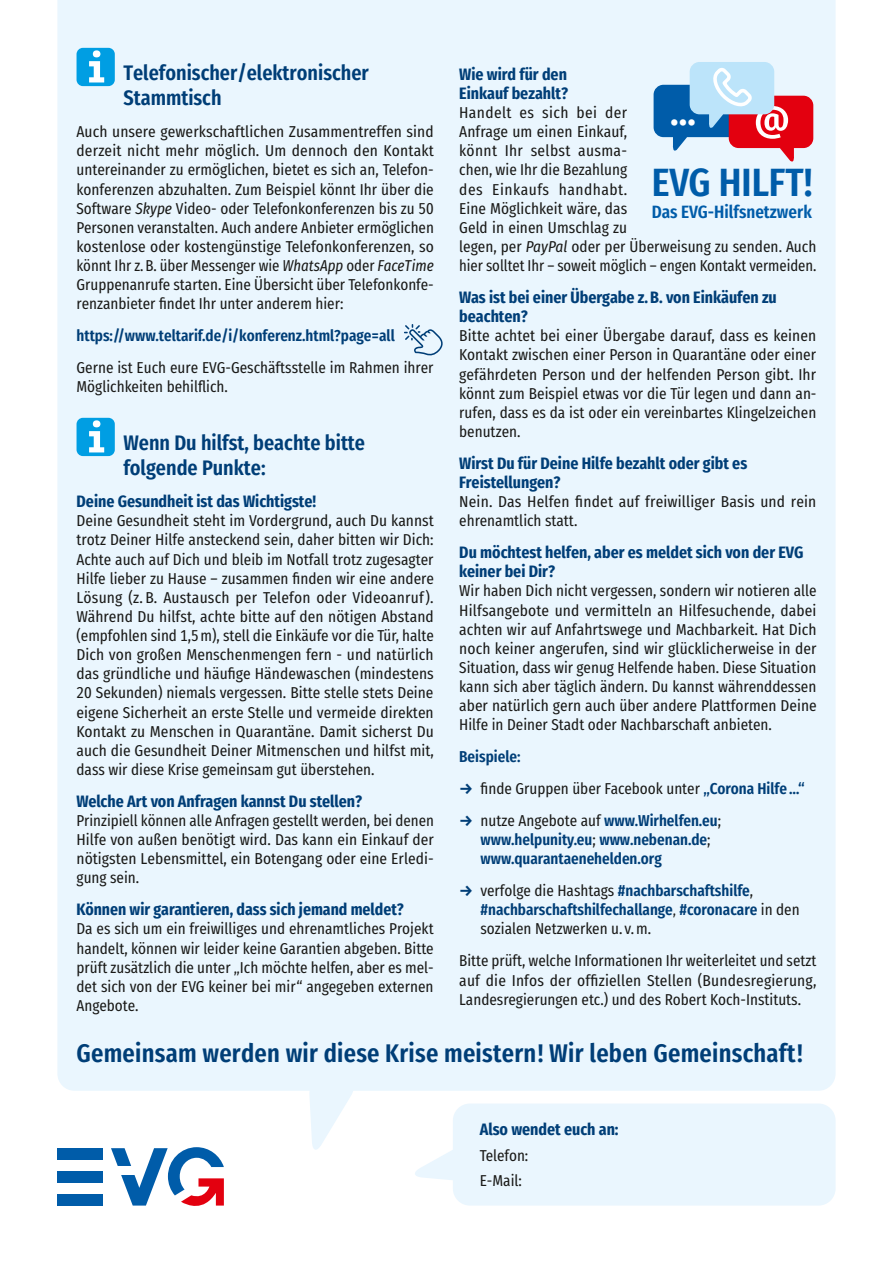
<style>
.page{position:relative;width:893px;height:1263px;background:#fff}
.page>*{position:absolute;margin:0;border:0;box-sizing:border-box;transform-origin:0 0}
.t1{font:600 39.45px "Fira Sans Condensed";color:#005ca9}
.t2{font:600 39.45px "Fira Sans Condensed";color:#fff}
._03_Überschrift_2{font:600 25.5px "Fira Sans Condensed";letter-spacing:.01em;color:#003e77}
._03_Überschrift_2-2{font:600 21px/25.5px "Fira Sans Condensed";color:#003e77}
.t3{font:600 17.85px "Fira Sans Condensed";color:#005ca9}
._07_Überschrift_3{font:700 16.5px/19.2px "Fira Sans Condensed";color:#003e77}
._04_Fließtext{font:15.75px/19.2px "Fira Sans Condensed";color:#1a1a18;text-align:justify}
._04_Fließtext-2{font:600 15.75px/19.2px "Fira Sans Condensed";color:#003e77}
.s1{font-style:italic}
.s2{font-weight:700;font-style:italic;color:#003e77}
.s3{font-weight:600;color:#003e77}
.s4{font-weight:700;font-style:italic}
.s5{font-weight:400;color:#1a1a18}
</style>
<div class="page">
<div style="left:57px;top:0;width:779px;height:1091px;background:#eaf6fe"></div>
<div style="left:453px;top:1103px;width:383px;height:102px;background:#eaf6fe;border-radius:17px"></div>
<svg style="left:111px;top:1147px;width:113px;height:59px"></svg>
<div style="left:57px;top:1148px;width:46px;height:12px;background:#005ca9"></div>
<div style="left:57px;top:1171px;width:46px;height:11px;background:#005ca9"></div>
<div style="left:57px;top:1194px;width:46px;height:11px;background:#005ca9"></div>
<div style="left:77px;top:48px;width:38px;height:38px;background:#009ee3;border-radius:6px"></div>
<svg style="left:89px;top:50px;width:15px;height:32px"></svg>
<div style="left:77px;top:418px;width:38px;height:38px;background:#009ee3;border-radius:6px"></div>
<svg style="left:89px;top:420px;width:15px;height:32px"></svg>
<svg style="left:654px;top:62px;width:159px;height:102px;background:#b6a7bf"></svg>
<svg style="left:309px;top:1078px;width:47px;height:72px"></svg>
<svg style="left:415px;top:1150px;width:38px;height:30px"></svg>
<svg style="left:404px;top:324px;width:40px;height:32px"></svg>
<p class="_03_Überschrift_2-2" style="left:123px;top:57px;width:247px">Telefonischer/elektronischer<br>Stammtisch</p>
<p class="_04_Fließtext" style="left:77px;top:120px;width:359px">Auch unsere gewerkschaftlichen Zusammentreffen sind derzeit nicht mehr möglich. Um dennoch den Kontakt untereinander zu ermöglichen, bietet es sich an, Telefon&shy;konferenzen abzuhalten. Zum Beispiel könnt Ihr über die Software <span class="s1">Skype</span> Video- oder Telefonkonferenzen bis zu 50<br>Personen veranstalten. Auch andere Anbieter ermöglichen kostenlose oder kostengünstige Telefonkonferenzen, so könnt Ihr z.B. über Messenger wie <span class="s1">WhatsApp</span> oder <span class="s1">FaceTime </span>Gruppenanrufe starten. Eine Übersicht über Telefonkonfe&shy;renzanbieter findet Ihr unter anderem hier:</p>
<p class="_04_Fließtext-2" style="left:77px;top:324px;width:320px">https://www.teltarif.de/i/konferenz.html?page=all</p>
<p class="_04_Fließtext" style="left:77px;top:356px;width:359px">Gerne ist Euch eure EVG-Geschäftsstelle im Rahmen ihrer<br>Möglichkeiten behilflich.</p>
<p class="_03_Überschrift_2-2" style="left:123px;top:427px;width:243px">Wenn Du hilfst, beachte bitte folgende Punkte:</p>
<p class="_07_Überschrift_3" style="left:77px;top:490px;width:241px">Deine Gesundheit ist das Wichtigste!</p>
<p class="_04_Fließtext" style="left:77px;top:509px;width:359px">Deine Gesundheit steht im Vordergrund, auch Du kannst trotz Deiner Hilfe ansteckend sein, daher bitten wir Dich:<br>Achte auch auf Dich und bleib im Notfall trotz zugesagter Hilfe lieber zu Hause – zusammen finden wir eine andere Lösung (z. B. Austausch per Telefon oder Videoanruf).<br>Während Du hilfst, achte bitte auf den nötigen Abstand (empfohlen sind 1,5m), stell die Einkäufe vor die Tür, halte Dich von großen Menschenmengen fern - und natürlich das gründliche und häufige Händewaschen (mindestens 20 Sekunden) niemals vergessen. Bitte stelle stets Deine eigene Sicherheit an erste Stelle und vermeide direkten Kontakt zu Menschen in Quarantäne. Damit sicherst Du auch die Gesundheit Deiner Mitmenschen und hilfst mit, dass wir diese Krise gemeinsam gut überstehen.</p>
<p class="_07_Überschrift_3" style="left:77px;top:790px;width:287px">Welche Art von Anfragen kannst Du stellen?</p>
<p class="_04_Fließtext" style="left:77px;top:809px;width:359px">Prinzipiell können alle Anfragen gestellt werden, bei denen Hilfe von außen benötigt wird. Das kann ein Einkauf der nötigsten Lebensmittel, ein Botengang oder eine Erledi&shy;gung sein.</p>
<p class="_07_Überschrift_3" style="left:77px;top:898px;width:329px">Können wir garantieren, dass sich jemand meldet?</p>
<p class="_04_Fließtext" style="left:77px;top:918px;width:359px">Da es sich um ein freiwilliges und ehrenamtliches Projekt handelt, können wir leider keine Garantien abgeben. Bitte prüft zusätzlich die unter „Ich möchte helfen, aber es mel&shy;det sich von der EVG keiner bei mir“ angegeben externen Angebote.</p>
<p class="_07_Überschrift_3" style="left:459px;top:63px;width:110px">Wie wird für den<br>Einkauf bezahlt?</p>
<p class="_04_Fließtext" style="left:459px;top:101px;width:359px;text-align:left">Handelt es sich bei der<br>Anfrage um einen Einkauf,<br>könnt Ihr selbst ausma-<br>chen, wie Ihr die Bezahlung<br>des Einkaufs handhabt.<br>Eine Möglichkeit wäre, das<br>Geld in einen Umschlag zu<br>legen, per <span class="s1">PayPal</span> oder per Überweisung zu senden. Auch hier solltet Ihr – soweit möglich – engen Kontakt vermeiden.</p>
<p class="_07_Überschrift_3" style="left:459px;top:286px;width:319px">Was ist bei einer Übergabe z.B. von Einkäufen zu beachten?</p>
<p class="_04_Fließtext" style="left:459px;top:324px;width:359px">Bitte achtet bei einer Übergabe darauf, dass es keinen Kontakt zwischen einer Person in Quarantäne oder einer gefährdeten Person und der helfenden Person gibt. Ihr könnt zum Beispiel etwas vor die Tür legen und dann an&shy;rufen, dass es da ist oder ein vereinbartes Klingelzeichen benutzen.</p>
<p class="_07_Überschrift_3" style="left:459px;top:452px;width:290px">Wirst Du für Deine Hilfe bezahlt oder gibt es<br>Freistellungen?</p>
<p class="_04_Fließtext" style="left:459px;top:490px;width:359px">Nein. Das Helfen findet auf freiwilliger Basis und rein ehrenamtlich statt.</p>
<p class="_07_Überschrift_3" style="left:459px;top:541px;width:346px">Du möchtest helfen, aber es meldet sich von der EVG keiner bei Dir?</p>
<p class="_04_Fließtext" style="left:459px;top:580px;width:359px">Wir haben Dich nicht vergessen, sondern wir notieren alle Hilfsangebote und vermitteln an Hilfesuchende, dabei achten wir auf Anfahrtswege und Machbarkeit. Hat Dich noch keiner angerufen, sind wir glücklicherweise in der Situation, dass wir genug Helfende haben. Diese Situation kann sich aber täglich ändern. Du kannst währenddessen aber natürlich gern auch über andere Plattformen Deine Hilfe in Deiner Stadt oder Nachbarschaft anbieten.</p>
<p class="_04_Fließtext-2" style="left:459px;top:745px;width:63px">Beispiele:</p>
<p class="_04_Fließtext" style="left:459px;top:777px;width:347px"><span class="s2">→</span> finde Gruppen über Facebook unter <span class="s3">„Corona Hilfe…“</span></p>
<p class="_04_Fließtext-2" style="left:480px;top:809px;width:242px;text-indent:-21px"><span class="s4">→</span> <span class="s5">nutze Angebote auf</span> www.Wirhelfen.eu<span class="s5">; </span>www.helpunity.eu<span class="s5">;</span> www.nebenan.de<span class="s5">; </span>www.quarantaenehelden.org</p>
<p class="_04_Fließtext-2" style="left:480px;top:879px;width:321px;text-indent:-21px"><span class="s4">→</span> <span class="s5">verfolge die Hashtags</span> #nachbarschaftshilfe<span class="s5">, </span>#nachbarschaftshilfechallange<span class="s5">‚</span> #coronacare <span class="s5">in den sozialen Netzwerken u. v.m.</span></p>
<p class="_04_Fließtext" style="left:459px;top:949px;width:359px">Bitte prüft, welche Informationen Ihr weiterleitet und setzt auf die Infos der offiziellen Stellen (Bundesregierung, Landesregierungen etc.) und des Robert Koch-Instituts.</p>
<p class="_03_Überschrift_2" style="left:77px;top:1030px;width:728px">Gemeinsam werden wir diese Krise meistern! Wir leben Gemeinschaft!</p>
<h1 class="t2" style="left:670px;top:75px;width:27px">…</h1>
<h1 class="t1" style="left:652px;top:146px;width:162px">EVG HILFT!</h1>
<p class="t3" style="left:652px;top:196px;width:162px">Das EVG-Hilfsnetzwerk</p>
<p class="_07_Überschrift_3" style="left:480px;top:1118px;width:140px">Also wendet euch an:</p>
<p class="_04_Fließtext" style="left:480px;top:1144px;width:50px">Telefon:</p>
<p class="_04_Fließtext" style="left:480px;top:1170px;width:44px">E-Mail:</p>
</div>
